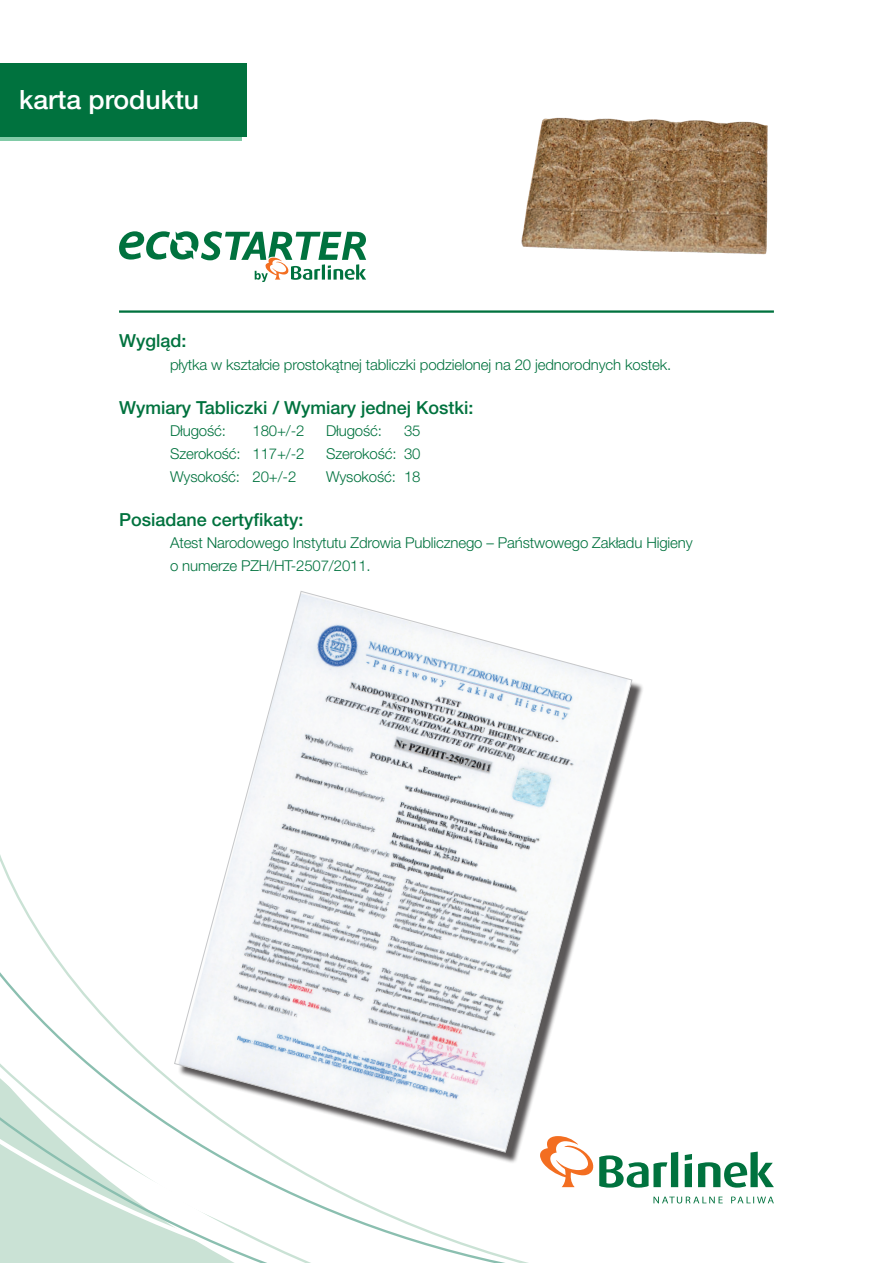
<style>
.page{position:relative;width:893px;height:1263px;background:#fff}
.page>*{position:absolute;margin:0;border:0;box-sizing:border-box;transform-origin:0 0}
.t1{font:500 26.55px "Helvetica Neue LT Pro";color:#fff}
.t2{font:500 18px "Helvetica Neue LT Pro";color:#00723e}
.t3{font:300 15px/22.5px "Helvetica Neue LT Pro";letter-spacing:-.01em;color:#00723e}
</style>
<div class="page">
<svg style="left:0;top:949px;width:594px;height:314px"></svg>
<svg style="left:540px;top:1164px;width:53px;height:23px"></svg>
<svg style="left:599px;top:1151px;width:175px;height:52px"></svg>
<hr style="left:119px;top:310px;width:655px;height:3px;background:#00723e">
<div style="left:0;top:111px;width:242px;height:30px;background:#81cba7"></div>
<div style="left:0;top:63px;width:246px;height:74px;background:#00723e"></div>
<svg style="left:119px;top:231px;width:247px;height:51px"></svg>
<div style="left:178px;top:594px;width:466px;height:570px;background:#231f20;opacity:.75"></div>
<svg style="left:174px;top:591px;width:458px;height:562px"></svg>
<img style="left:521px;top:117px;width:247px;height:138px">
<h1 class="t1" style="left:19px;top:84px;width:181px">karta produktu</h1>
<p class="t2" style="left:119px;top:330px;width:69px">Wygląd:</p>
<p class="t3" style="left:170px;top:353px;width:503px">płytka w kształcie prostokątnej tabliczki podzielonej na 20 jednorodnych kostek.</p>
<p class="t2" style="left:119px;top:397px;width:356px">Wymiary Tabliczki / Wymiary jednej Kostki:</p>
<p class="t3" style="left:170px;top:420px;width:57px">Długość:</p>
<p class="t3" style="left:253px;top:420px;width:54px">180+/-2</p>
<p class="t3" style="left:326px;top:420px;width:57px">Długość:</p>
<p class="t3" style="left:404px;top:420px;width:18px">35</p>
<p class="t3" style="left:170px;top:442px;width:136px">Szerokość: 117+/-2</p>
<p class="t3" style="left:326px;top:442px;width:96px">Szerokość: 30</p>
<p class="t3" style="left:170px;top:465px;width:128px">Wysokość: 20+/-2</p>
<p class="t3" style="left:326px;top:465px;width:96px">Wysokość: 18</p>
<p class="t2" style="left:119px;top:508px;width:186px">Posiadane certyfikaty:</p>
<p class="t3" style="left:170px;top:531px;width:524px">Atest Narodowego Instytutu Zdrowia Publicznego – Państwowego Zakładu Higieny o numerze PZH/HT-2507/2011.</p>
</div>
